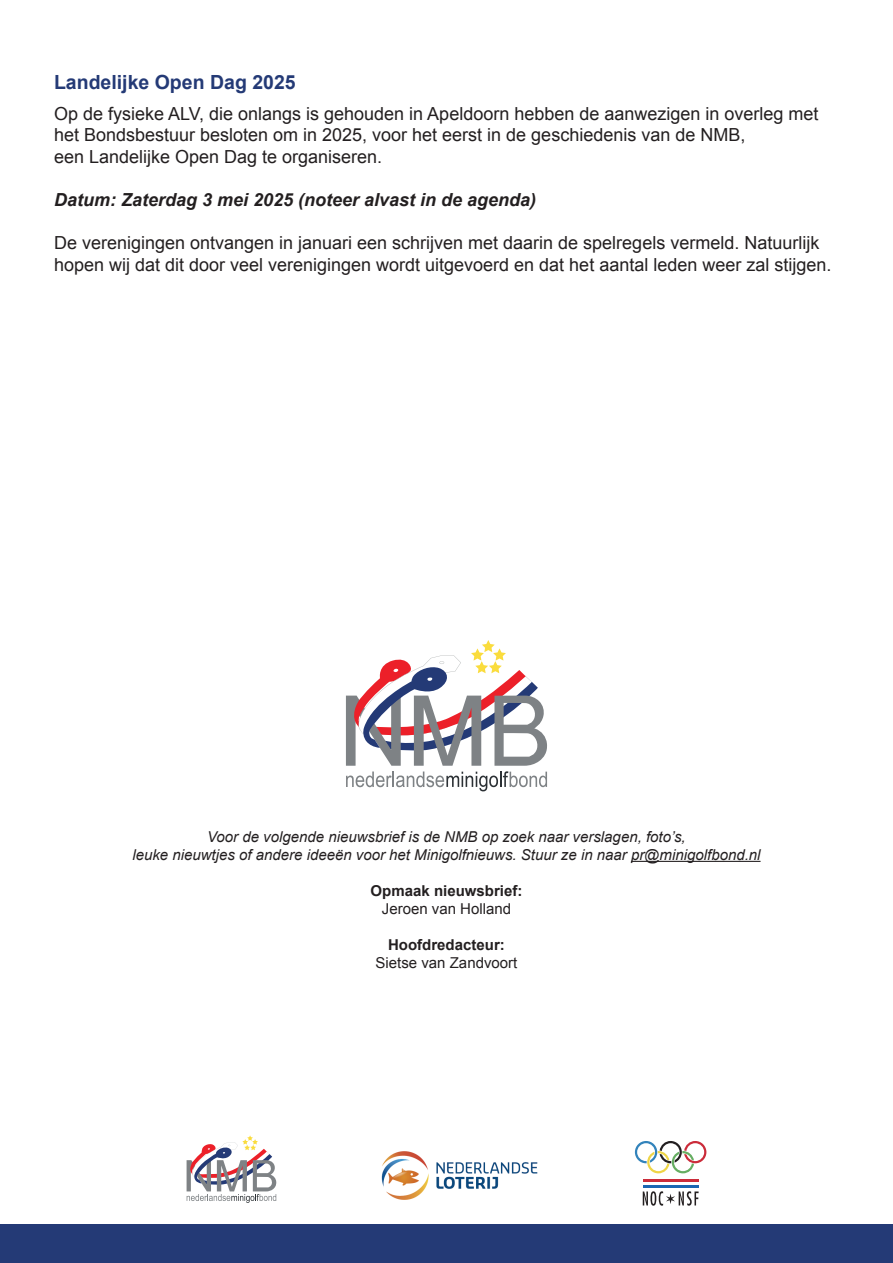
<style>
.page{position:relative;width:893px;height:1263px;background:#fff}
.page>*{position:absolute;margin:0;border:0;box-sizing:border-box;transform-origin:0 0}
.Titel{font:700 19.5px "Arial";color:#243a76}
.Standaard{font:18px/21.6px "Arial";color:#231f20}
.Standaard-2{font:italic 700 18px "Arial";color:#231f20}
.Standaard-3{font:italic 15px "Arial";color:#231f20}
.Standaard-4{font:15px "Arial";color:#231f20}
.Standaard-5{font:700 15px "Arial";color:#231f20}
</style>
<div class="page">
<div style="left:0;top:1225px;width:893px;height:38px;background:#243a76"></div>
<svg style="left:635px;top:1141px;width:71px;height:32px"></svg>
<svg style="left:643px;top:1191px;width:56px;height:15px"></svg>
<hr style="left:643px;top:1179px;width:56px;height:3px;background:#cb2c3a">
<hr style="left:643px;top:1185px;width:56px;height:2px;background:#1a66b2">
<img style="left:381px;top:1151px;width:157px;height:49px">
<svg style="left:187px;top:1135px;width:90px;height:68px"></svg>
<hr style="left:631px;top:861px;width:130px;height:1px;background:#231f20">
<svg style="left:346px;top:640px;width:201px;height:151px"></svg>
<p class="Titel" style="left:54px;top:70px;width:243px">Landelijke Open Dag 2025</p>
<p class="Standaard" style="left:54px;top:103px;width:766px">Op de fysieke ALV, die onlangs is gehouden in Apeldoorn hebben de aanwezigen in overleg met het Bondsbestuur besloten om in 2025, voor het eerst in de geschiedenis van de NMB,</p>
<p class="Standaard" style="left:54px;top:146px;width:330px">een Landelijke Open Dag te organiseren.</p>
<p class="Standaard-2" style="left:54px;top:188px;width:484px">Datum: Zaterdag 3 mei 2025 (noteer alvast in de agenda)</p>
<p class="Standaard" style="left:54px;top:232px;width:779px">De verenigingen ontvangen in januari een schrijven met daarin de spelregels vermeld. Natuurlijk hopen wij dat dit door veel verenigingen wordt uitgevoerd en dat het aantal leden weer zal stijgen.</p>
<p class="Standaard-3" style="left:207px;top:827px;width:480px">Voor de volgende nieuwsbrief is de NMB op zoek naar verslagen, foto’s,</p>
<p class="Standaard-3" style="left:132px;top:845px;width:630px">leuke nieuwtjes of andere ideeën voor het Minigolfnieuws. Stuur ze in naar pr@minigolfbond.nl</p>
<p class="Standaard-5" style="left:371px;top:881px;width:153px">Opmaak nieuwsbrief:</p>
<p class="Standaard-4" style="left:382px;top:899px;width:131px">Jeroen van Holland</p>
<p class="Standaard-5" style="left:388px;top:935px;width:118px">Hoofdredacteur:</p>
<p class="Standaard-4" style="left:376px;top:953px;width:143px">Sietse van Zandvoort</p>
</div>
